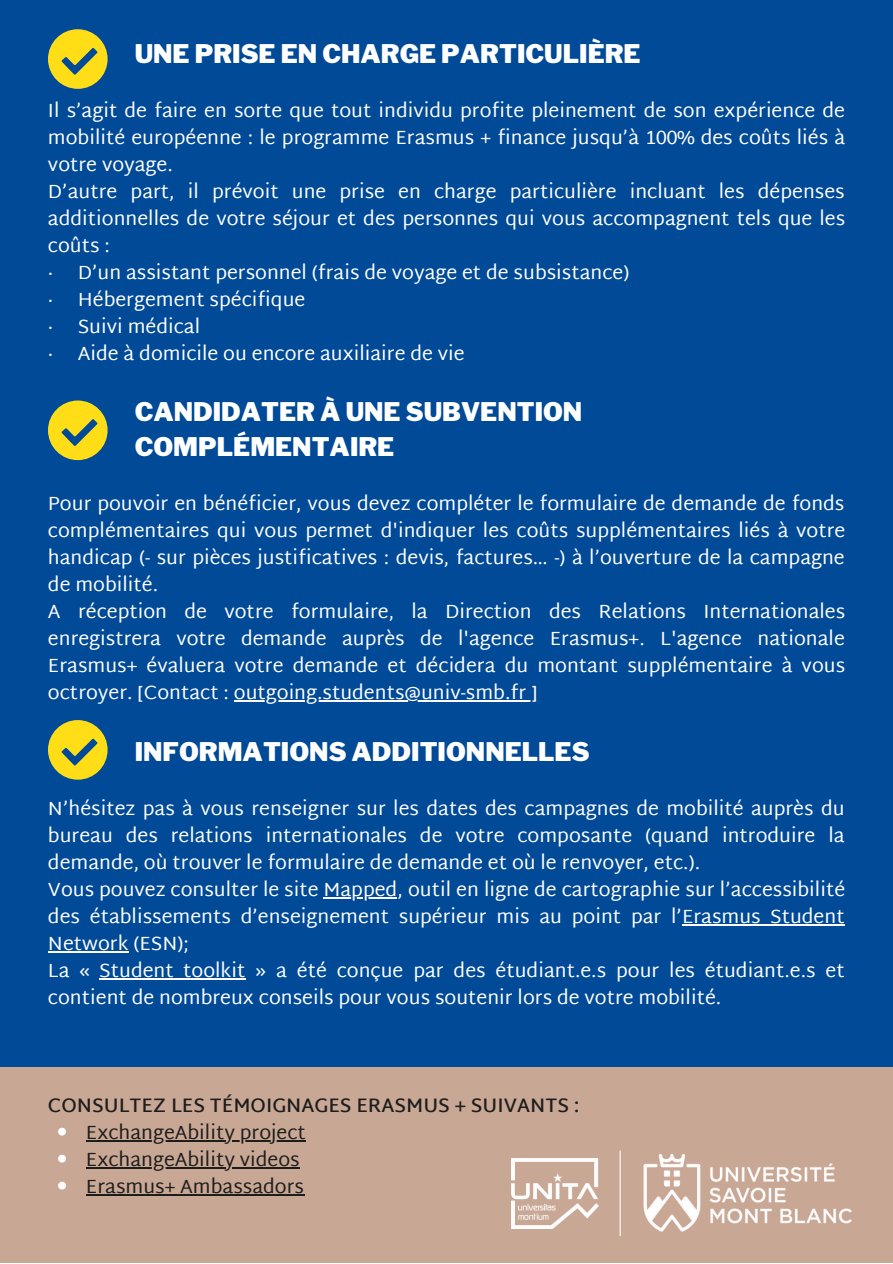
<style>
.page{position:relative;width:893px;height:1264px;background:#fff}
.page>*{position:absolute;margin:0;border:0;box-sizing:border-box;transform-origin:0 0}
.t1{font:900 25.5px/34.8px "Libre Franklin";color:#fff}
.t2{font:19.5px/27px "Martel Sans";color:#fff}
.t3{font:19.5px/27px "Martel Sans";color:#1d1d1b}
.t4{font:600 19.5px "Martel Sans";color:#1d1d1b}
</style>
<div class="page">
<div style="left:0;top:0;width:892px;height:1262px;background:#004a98"></div>
<div style="left:0;top:1067px;width:892px;height:195px;background:#c8a795"></div>
<svg style="left:58px;top:1127px;width:8px;height:8px"></svg>
<hr style="left:86px;top:1140px;width:220px;height:1px;background:#1d1d1b">
<svg style="left:58px;top:1154px;width:8px;height:8px"></svg>
<hr style="left:86px;top:1167px;width:214px;height:1px;background:#1d1d1b">
<svg style="left:58px;top:1181px;width:8px;height:8px"></svg>
<hr style="left:86px;top:1193px;width:218px;height:2px;background:#1d1d1b">
<hr style="left:234px;top:700px;width:303px;height:1px;background:#fff">
<hr style="left:323px;top:897px;width:74px;height:1px;background:#fff">
<hr style="left:682px;top:924px;width:162px;height:1px;background:#fff">
<hr style="left:48px;top:951px;width:81px;height:1px;background:#fff">
<hr style="left:99px;top:978px;width:146px;height:1px;background:#fff">
<img style="left:512px;top:1158px;width:86px;height:70px">
<img style="left:619px;top:1150px;width:233px;height:86px">
<hr style="left:619px;top:1150px;width:1px;height:85px;background:#fff">
<svg style="left:48px;top:400px;width:60px;height:60px"></svg>
<svg style="left:48px;top:720px;width:60px;height:59px"></svg>
<svg style="left:48px;top:29px;width:60px;height:60px"></svg>
<h1 class="t1" style="left:135px;top:36px;width:507px">UNE PRISE EN CHARGE PARTICULIÈRE</h1>
<p class="t2" style="left:48px;top:96px;width:798px">Il s’agit de faire en sorte que tout individu profite pleinement de son expérience de mobilité européenne : le programme Erasmus + finance jusqu’à 100% des coûts liés à votre voyage.<br>D’autre part, il prévoit une prise en charge particulière incluant les dépenses additionnelles de votre séjour et des personnes qui vous accompagnent tels que les coûts :<br>· D’un assistant personnel (frais de voyage et de subsistance)<br>· Hébergement spécifique<br>· Suivi médical<br>· Aide à domicile ou encore auxiliaire de vie</p>
<h1 class="t1" style="left:135px;top:395px;width:449px">CANDIDATER À UNE SUBVENTION<br>COMPLÉMENTAIRE</h1>
<p class="t2" style="left:48px;top:490px;width:798px">Pour pouvoir en bénéficier, vous devez compléter le formulaire de demande de fonds complémentaires qui vous permet d'indiquer les coûts supplémentaires liés à votre handicap (- sur pièces justificatives : devis, factures… -) à l’ouverture de la campagne de mobilité.<br>A réception de votre formulaire, la Direction des Relations Internationales enregistrera votre demande auprès de l'agence Erasmus+. L'agence nationale Erasmus+ évaluera votre demande et décidera du montant supplémentaire à vous octroyer. [Contact : outgoing.students@univ-smb.fr ]</p>
<h1 class="t1" style="left:135px;top:734px;width:456px">INFORMATIONS ADDITIONNELLES</h1>
<p class="t2" style="left:48px;top:794px;width:798px">N’hésitez pas à vous renseigner sur les dates des campagnes de mobilité auprès du bureau des relations internationales de votre composante (quand introduire la demande, où trouver le formulaire de demande et où le renvoyer, etc.).<br>Vous pouvez consulter le site Mapped, outil en ligne de cartographie sur l’accessibilité des établissements d’enseignement supérieur mis au point par l’Erasmus Student Network (ESN);<br>La « Student toolkit » a été conçue par des étudiant.e.s pour les étudiant.e.s et contient de nombreux conseils pour vous soutenir lors de votre mobilité.</p>
<p class="t4" style="left:48px;top:1093px;width:533px">CONSULTEZ LES TÉMOIGNAGES ERASMUS + SUIVANTS :</p>
<p class="t3" style="left:86px;top:1118px;width:221px">ExchangeAbility project<br>ExchangeAbility videos<br>Erasmus+ Ambassadors</p>
</div>
